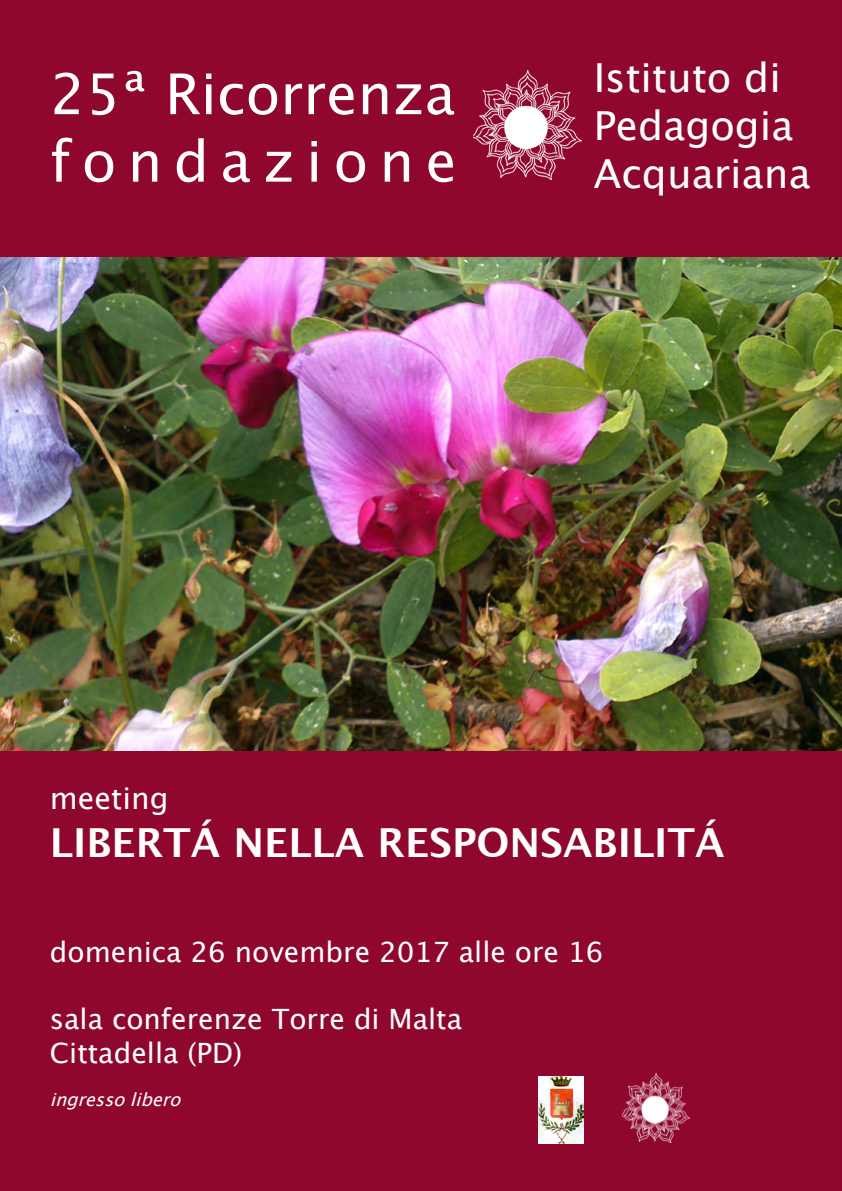
<style>
.page{position:relative;width:842px;height:1191px;background:#8f072d}
.page>*{position:absolute;margin:0;border:0;box-sizing:border-box;transform-origin:0 0}
.t1{font:56.2px "Lucida Grande";color:#fff}
.t2{font:56.2px "Lucida Grande";letter-spacing:.2em;color:#fff}
.t3{font:40px "Lucida Grande";color:#fff}
.t4{font:700 40px "Lucida Grande";color:#fff}
.t5{font:30px "Lucida Grande";color:#fff}
.t6{font:28px "Lucida Grande";color:#fff}
.t7{font:italic 18px "Lucida Grande";color:#fff}
</style>
<div class="page">
<img style="left:0;top:257px;width:842px;height:493px">
<img style="left:474px;top:70px;width:108px;height:110px">
<img style="left:539px;top:1076px;width:45px;height:67px">
<img style="left:622px;top:1074px;width:67px;height:68px">
<p class="t1" style="left:50px;top:62px;width:407px">25ª Ricorrenza</p>
<p class="t2" style="left:50px;top:129px;width:408px">fondazione</p>
<p class="t3" style="left:594px;top:55px;width:189px">Istituto di</p>
<p class="t3" style="left:594px;top:103px;width:201px">Pedagogia</p>
<p class="t3" style="left:594px;top:151px;width:219px">Acquariana</p>
<p class="t5" style="left:50px;top:781px;width:120px">meeting</p>
<p class="t4" style="left:50px;top:810px;width:676px">LIBERTÁ NELLA RESPONSABILITÁ</p>
<p class="t6" style="left:50px;top:936px;width:555px">domenica 26 novembre 2017 alle ore 16</p>
<p class="t6" style="left:50px;top:1003px;width:414px">sala conferenze Torre di Malta</p>
<p class="t6" style="left:50px;top:1036px;width:194px">Cittadella (PD)</p>
<p class="t7" style="left:50px;top:1089px;width:141px">ingressolibero</p>
</div>
